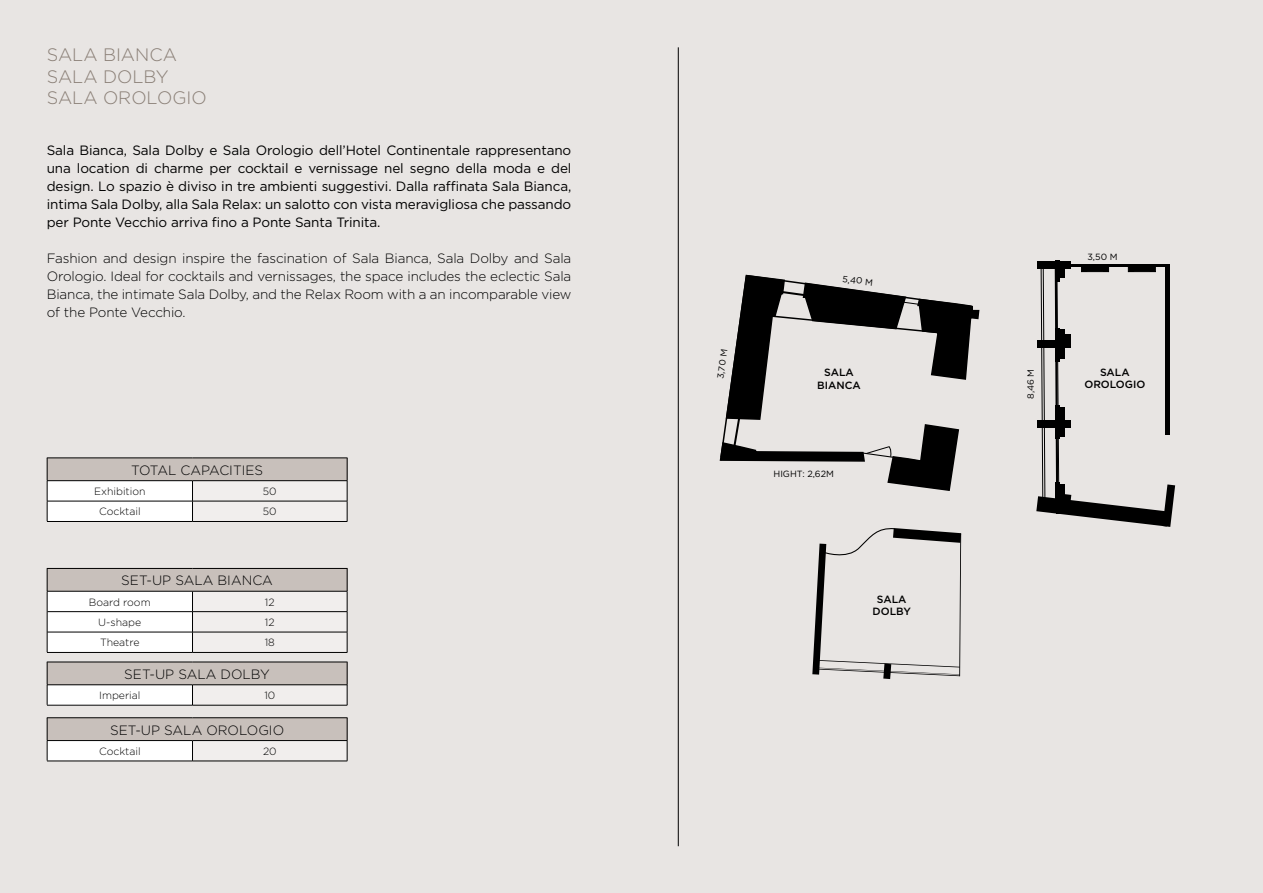
<style>
.page{position:relative;width:1263px;height:893px;background:#e8e5e3}
.page>*{position:absolute;margin:0;border:0;box-sizing:border-box;transform-origin:0 0}
.t1{font:300 18px/21.6px "Gotham";color:#897e75}
.t2{font:13.5px/18px "Gotham";letter-spacing:-.01em;color:#000;text-align:justify}
.t3{font:300 13.5px/18px "Gotham";letter-spacing:-.01em;color:#000;text-align:justify}
.t4{font:300 10.5px "Gotham";color:#000}
.t5{font:500 10.5px/12.6px "Gotham";color:#000;text-align:center}
.t6{font:9px "Gotham";color:#000}
</style>
<div class="page">
<div style="left:47px;top:662px;width:300px;height:23px;background:#c8c0bb"></div>
<div style="left:47px;top:685px;width:145px;height:20px;background:#fff"></div>
<div style="left:192px;top:685px;width:155px;height:20px;background:#f1eeed"></div>
<hr style="left:47px;top:705px;width:145px;height:1px;background:#000">
<hr style="left:47px;top:662px;width:145px;height:1px;background:#000">
<hr style="left:192px;top:662px;width:155px;height:1px;background:#000">
<hr style="left:47px;top:684px;width:145px;height:1px;background:#000">
<svg style="left:47px;top:662px;width:1px;height:43px"></svg>
<hr style="left:192px;top:684px;width:155px;height:1px;background:#000">
<svg style="left:192px;top:685px;width:1px;height:20px"></svg>
<svg style="left:347px;top:662px;width:1px;height:43px"></svg>
<hr style="left:192px;top:705px;width:155px;height:1px;background:#000">
<hr style="left:47px;top:652px;width:145px;height:1px;background:#000">
<hr style="left:47px;top:568px;width:145px;height:1px;background:#000">
<hr style="left:192px;top:568px;width:155px;height:1px;background:#000">
<svg style="left:47px;top:569px;width:301px;height:83px"></svg>
<hr style="left:192px;top:652px;width:155px;height:1px;background:#000">
<div style="left:47px;top:718px;width:300px;height:22px;background:#c8c0bb"></div>
<div style="left:47px;top:740px;width:145px;height:21px;background:#fff"></div>
<div style="left:192px;top:740px;width:155px;height:21px;background:#f1eeed"></div>
<hr style="left:47px;top:761px;width:145px;height:1px;background:#000">
<hr style="left:47px;top:717px;width:145px;height:1px;background:#000">
<hr style="left:192px;top:717px;width:155px;height:1px;background:#000">
<hr style="left:47px;top:740px;width:145px;height:1px;background:#000">
<svg style="left:47px;top:718px;width:1px;height:43px"></svg>
<hr style="left:192px;top:740px;width:155px;height:1px;background:#000">
<svg style="left:192px;top:741px;width:1px;height:20px"></svg>
<svg style="left:347px;top:718px;width:1px;height:43px"></svg>
<hr style="left:192px;top:761px;width:155px;height:1px;background:#000">
<hr style="left:47px;top:521px;width:145px;height:1px;background:#000">
<svg style="left:47px;top:458px;width:301px;height:63px"></svg>
<hr style="left:192px;top:521px;width:155px;height:1px;background:#000">
<svg style="left:812px;top:528px;width:149px;height:151px"></svg>
<svg style="left:719px;top:274px;width:261px;height:217px"></svg>
<div style="left:1037px;top:261px;width:33px;height:8px;background:#000"></div>
<div style="left:1055px;top:260px;width:5px;height:22px;background:#000"></div>
<svg style="left:1036px;top:263px;width:139px;height:264px"></svg>
<hr style="left:678px;top:47px;width:1px;height:799px;background:#000">
<h1 class="t1" style="left:47px;top:44px;width:161px">SALA BIANCA<br>SALA DOLBY<br>SALA OROLOGIO</h1>
<p class="t2" style="left:47px;top:141px;width:526px">Sala Bianca, Sala Dolby e Sala Orologio dell’Hotel Continentale rappresentano una location di charme per cocktail e vernissage nel segno della moda e del design. Lo spazio è diviso in tre ambienti suggestivi. Dalla raffinata Sala Bianca, intima Sala Dolby, alla Sala Relax: un salotto con vista meravigliosa che passando per Ponte Vecchio arriva fino a Ponte Santa Trinita.</p>
<p class="t3" style="left:47px;top:249px;width:526px">Fashion and design inspire the fascination of Sala Bianca, Sala Dolby and Sala Orologio. Ideal for cocktails and vernissages, the space includes the eclectic Sala Bianca, the intimate Sala Dolby, and the Relax Room with a an incomparable view of the Ponte Vecchio.</p>
<p class="t3" style="left:131px;top:461px;width:133px">TOTAL CAPACITIES</p>
<p class="t4" style="left:94px;top:485px;width:53px">Exhibition</p>
<p class="t4" style="left:263px;top:485px;width:15px">50</p>
<p class="t4" style="left:99px;top:505px;width:43px">Cocktail</p>
<p class="t4" style="left:263px;top:505px;width:15px">50</p>
<p class="t3" style="left:121px;top:571px;width:153px">SET-UP SALA BIANCA</p>
<p class="t4" style="left:89px;top:595px;width:63px">Board room</p>
<p class="t4" style="left:265px;top:595px;width:11px">12</p>
<p class="t4" style="left:98px;top:616px;width:45px">U-shape</p>
<p class="t4" style="left:265px;top:616px;width:11px">12</p>
<p class="t4" style="left:100px;top:636px;width:41px">Theatre</p>
<p class="t4" style="left:265px;top:636px;width:12px">18</p>
<p class="t3" style="left:124px;top:665px;width:147px">SET-UP SALA DOLBY</p>
<p class="t4" style="left:99px;top:689px;width:43px">Imperial</p>
<p class="t4" style="left:264px;top:689px;width:12px">10</p>
<p class="t3" style="left:110px;top:720px;width:175px">SET-UP SALA OROLOGIO</p>
<p class="t4" style="left:99px;top:745px;width:43px">Cocktail</p>
<p class="t4" style="left:263px;top:745px;width:15px">20</p>
<p class="t6" style="left:714px;top:378px;width:31px;rotate:-82deg">3,70 M</p>
<p class="t6" style="left:843px;top:273px;width:32px;rotate:6deg">5,40 M</p>
<p class="t6" style="left:1087px;top:251px;width:32px">3,50 M</p>
<p class="t5" style="left:817px;top:366px;width:45px">SALA<br>BIANCA</p>
<p class="t5" style="left:1084px;top:366px;width:62px">SALA<br>OROLOGIO</p>
<p class="t6" style="left:1025px;top:399px;width:32px;rotate:-90deg">8,46 M</p>
<p class="t6" style="left:773px;top:468px;width:62px">HIGHT: 2,62M</p>
<p class="t5" style="left:872px;top:592px;width:40px">SALA<br>DOLBY</p>
</div>
